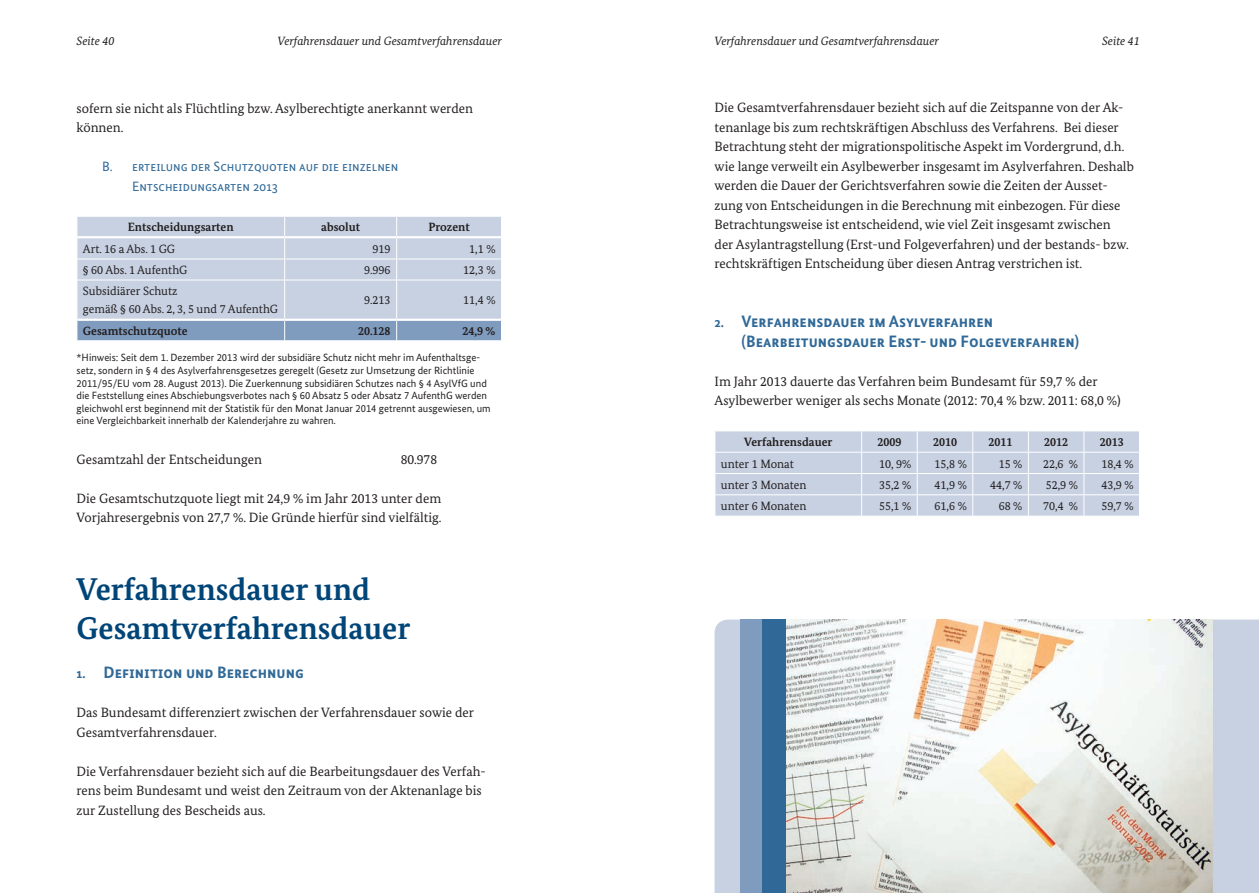
<style>
.page{position:relative;width:1259px;height:893px;background:#fff}
.page>*{position:absolute;margin:0;border:0;box-sizing:border-box;transform-origin:0 0}
.Titel{font:700 31.5px/39px "Bundes Serif";color:#004578}
.t1{font:700 16.5px/19.5px "Bundes Sans";color:#306998}
.Text{font:13.5px/19.5px "Bundes Serif";color:#231f20}
.Nummerierung_abc{font:13.5px/19.5px "Bundes Sans";color:#306998}
.t2{font:12px "Bundes Serif";color:#231f20}
.t3{font:700 12px "Bundes Serif";color:#231f20}
.t4{font:italic 12px "Bundes Serif";color:#231f20}
.t5{font:10.5px/12.6px "Bundes Sans";color:#231f20}
.s1{font-size:13.5px}
</style>
<div class="page">
<svg style="left:77px;top:216px;width:425px;height:125px;background:#becadd"></svg>
<hr style="left:77px;top:236px;width:208px;height:2px;background:#fff">
<hr style="left:285px;top:236px;width:112px;height:2px;background:#fff">
<hr style="left:397px;top:236px;width:104px;height:2px;background:#fff">
<hr style="left:77px;top:319px;width:208px;height:2px;background:#fff">
<hr style="left:285px;top:319px;width:112px;height:2px;background:#fff">
<hr style="left:397px;top:319px;width:104px;height:2px;background:#fff">
<svg style="left:715px;top:431px;width:424px;height:85px;background:#cad3e3"></svg>
<hr style="left:714px;top:452px;width:147px;height:1px;background:#fff">
<hr style="left:861px;top:452px;width:56px;height:1px;background:#fff">
<hr style="left:917px;top:452px;width:55px;height:1px;background:#fff">
<hr style="left:972px;top:452px;width:56px;height:1px;background:#fff">
<hr style="left:1028px;top:452px;width:56px;height:1px;background:#fff">
<hr style="left:1084px;top:452px;width:56px;height:1px;background:#fff">
<div style="left:714px;top:620px;width:545px;height:273px;background:#c7d1e2"></div>
<div style="left:739px;top:620px;width:48px;height:273px;background:#7f9bbe"></div>
<div style="left:762px;top:620px;width:47px;height:273px;background:#306998"></div>
<img style="left:787px;top:620px;width:426px;height:273px">
<p class="t4" style="left:77px;top:34px;width:39px">Seite 40</p>
<p class="t4" style="left:277px;top:34px;width:226px">Verfahrensdauer und Gesamtverfahrensdauer</p>
<p class="t4" style="left:714px;top:34px;width:226px">Verfahrensdauer und Gesamtverfahrensdauer</p>
<p class="t4" style="left:1102px;top:34px;width:39px">Seite 41</p>
<p class="Text" style="left:77px;top:98px;width:398px">sofern sie nicht als Flüchtling bzw. Asylberechtigte anerkannt werden können.</p>
<p class="Nummerierung_abc" style="left:132px;top:156px;width:268px;text-indent:-30px">B. erteilung der Schutzquoten auf die einzelnen<br>Entscheidungsarten 2013</p>
<p class="t3" style="left:128px;top:220px;width:107px">Entscheidungsarten</p>
<p class="t3" style="left:321px;top:220px;width:40px">absolut</p>
<p class="t3" style="left:428px;top:220px;width:43px">Prozent</p>
<p class="t2" style="left:83px;top:242px;width:94px">Art. 16 a Abs. 1 GG</p>
<p class="t2" style="left:373px;top:242px;width:19px">919</p>
<p class="t2" style="left:469px;top:242px;width:28px">1,1 %</p>
<p class="t2" style="left:83px;top:263px;width:106px">§ 60 Abs. 1 AufenthG</p>
<p class="t2" style="left:364px;top:263px;width:28px">9.996</p>
<p class="t2" style="left:463px;top:263px;width:34px">12,3 %</p>
<p class="t2" style="left:83px;top:284px;width:96px">Subsidiärer Schutz</p>
<p class="t2" style="left:83px;top:302px;width:197px">gemäß § 60 Abs. 2, 3, 5 und 7 AufenthG</p>
<p class="t2" style="left:364px;top:293px;width:28px">9.213</p>
<p class="t2" style="left:463px;top:293px;width:34px">11,4 %</p>
<p class="t3" style="left:83px;top:323px;width:106px">Gesamtschutzquote</p>
<p class="t3" style="left:358px;top:323px;width:34px">20.128</p>
<p class="t3" style="left:462px;top:323px;width:34px">24,9 %</p>
<p class="t5" style="left:77px;top:351px;width:416px">*Hinweis: Seit dem 1. Dezember 2013 wird der subsidiäre Schutz nicht mehr im Aufenthaltsge&shy;setz, sondern in § 4 des Asylverfahrensgesetzes geregelt (Gesetz zur Umsetzung der Richtlinie 2011/95/EU vom 28. August 2013). Die Zuerkennung subsidiären Schutzes nach § 4 AsylVfG und die Feststellung eines Abschiebungsverbotes nach § 60 Absatz 5 oder Absatz 7 AufenthG werden gleichwohl erst beginnend mit der Statistik für den Monat Januar 2014 getrennt ausgewiesen, um eine Vergleichbarkeit innerhalb der Kalenderjahre zu wahren.</p>
<p class="Text" style="left:77px;top:449px;width:187px">Gesamtzahl der Entscheidungen</p>
<p class="Text" style="left:401px;top:449px;width:38px">80.978</p>
<p class="Text" style="left:77px;top:488px;width:366px">Die Gesamtschutzquote liegt mit 24,9 % im Jahr 2013 unter dem<br>Vorjahresergebnis von 27,7 %. Die Gründe hierfür sind vielfältig.</p>
<p class="Titel" style="left:77px;top:569px;width:335px">Verfahrensdauer und<br>Gesamtverfahrensdauer</p>
<p class="t1" style="left:77px;top:662px;width:229px"><span class="s1">1.</span> Definition und Berechnung</p>
<p class="Text" style="left:77px;top:702px;width:399px">Das Bundesamt differenziert zwischen der Verfahrensdauer sowie der<br>Gesamtverfahrensdauer.</p>
<p class="Text" style="left:77px;top:761px;width:411px">Die Verfahrensdauer bezieht sich auf die Bearbeitungsdauer des Verfah&shy;rens beim Bundesamt und weist den Zeitraum von der Aktenanlage bis zur Zustellung des Bescheids aus.</p>
<p class="Text" style="left:714px;top:98px;width:421px">Die Gesamtverfahrensdauer bezieht sich auf die Zeitspanne von der Ak&shy;tenanlage bis zum rechtskräftigen Abschluss des Verfahrens. Bei dieser Betrachtung steht der migrationspolitische Aspekt im Vordergrund, d.h. wie lange verweilt ein Asylbewerber insgesamt im Asylverfahren. Deshalb werden die Dauer der Gerichtsverfahren sowie die Zeiten der Ausset&shy;zung von Entscheidungen in die Berechnung mit einbezogen. Für diese Betrachtungsweise ist entscheidend, wie viel Zeit insgesamt zwischen<br>der Asylantragstellung (Erst-und Folgeverfahren) und der bestands- bzw. rechtskräftigen Entscheidung über diesen Antrag verstrichen ist.</p>
<p class="t1" style="left:741px;top:311px;width:339px;text-indent:-27px"><span class="s1">2.</span> Verfahrensdauer im Asylverfahren (Bearbeitungsdauer Erst- und Folgeverfahren)</p>
<p class="Text" style="left:714px;top:371px;width:407px">Im Jahr 2013 dauerte das Verfahren beim Bundesamt für 59,7 % der<br>Asylbewerber weniger als sechs Monate (2012: 70,4 % bzw. 2011: 68,0 %)</p>
<p class="t3" style="left:744px;top:435px;width:90px">Verfahrensdauer</p>
<p class="t3" style="left:877px;top:435px;width:25px">2009</p>
<p class="t3" style="left:933px;top:435px;width:25px">2010</p>
<p class="t3" style="left:988px;top:435px;width:25px">2011</p>
<p class="t3" style="left:1044px;top:435px;width:25px">2012</p>
<p class="t3" style="left:1099px;top:435px;width:25px">2013</p>
<p class="t2" style="left:721px;top:456px;width:74px">unter 1 Monat</p>
<p class="t2" style="left:879px;top:456px;width:33px">10, 9%</p>
<p class="t2" style="left:934px;top:456px;width:34px">15,8 %</p>
<p class="t2" style="left:998px;top:456px;width:25px">15 %</p>
<p class="t2" style="left:1043px;top:456px;width:36px">22,6 %</p>
<p class="t2" style="left:1101px;top:456px;width:34px">18,4 %</p>
<p class="t2" style="left:721px;top:477px;width:87px">unter 3 Monaten</p>
<p class="t2" style="left:879px;top:477px;width:34px">35,2 %</p>
<p class="t2" style="left:934px;top:477px;width:34px">41,9 %</p>
<p class="t2" style="left:990px;top:477px;width:34px">44,7 %</p>
<p class="t2" style="left:1045px;top:477px;width:34px">52,9 %</p>
<p class="t2" style="left:1101px;top:477px;width:34px">43,9 %</p>
<p class="t2" style="left:721px;top:499px;width:87px">unter 6 Monaten</p>
<p class="t2" style="left:879px;top:499px;width:34px">55,1 %</p>
<p class="t2" style="left:934px;top:499px;width:34px">61,6 %</p>
<p class="t2" style="left:998px;top:499px;width:25px">68 %</p>
<p class="t2" style="left:1043px;top:499px;width:36px">70,4 %</p>
<p class="t2" style="left:1101px;top:499px;width:34px">59,7 %</p>
</div>
